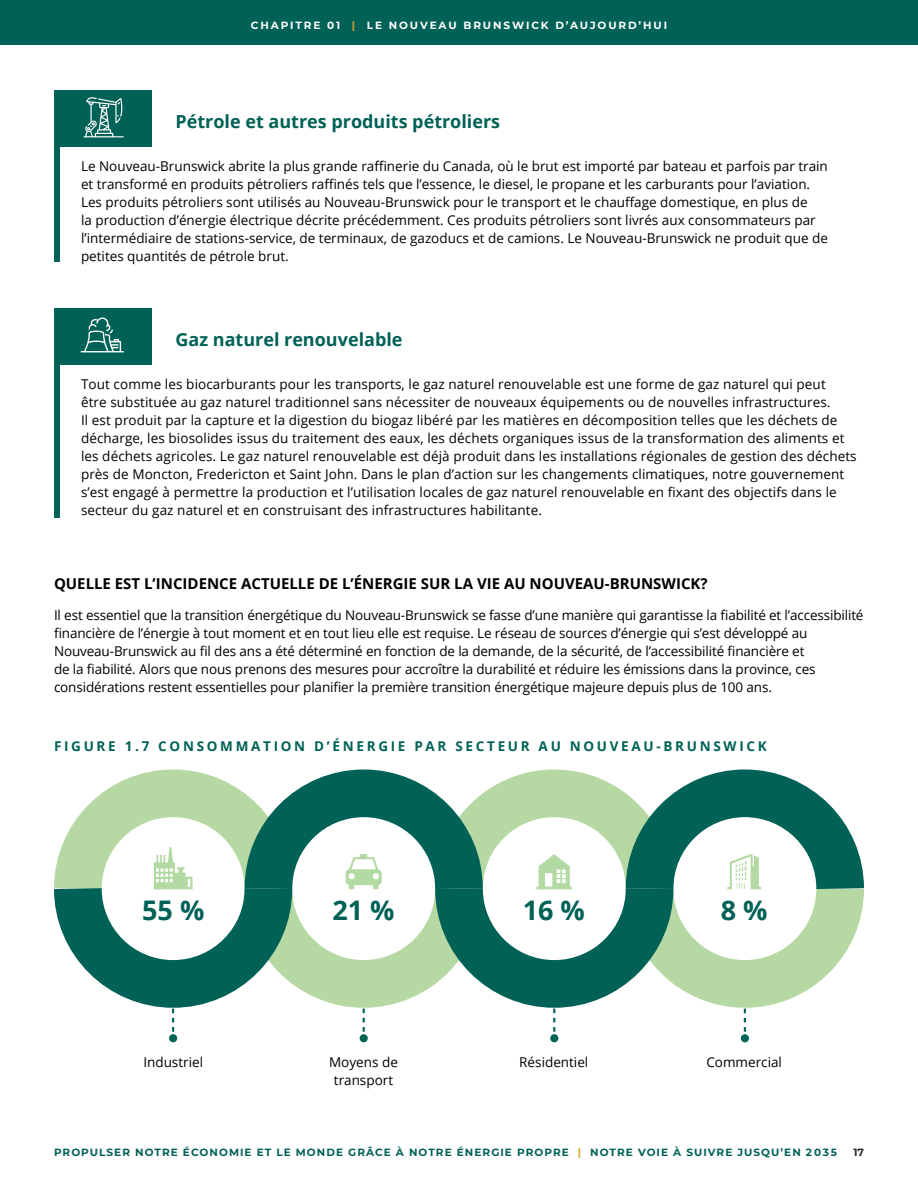
<style>
.page{position:relative;width:918px;height:1188px;background:#fff}
.page>*{position:absolute;margin:0;border:0;box-sizing:border-box;transform-origin:0 0}
.t1{font:700 27px "Open Sans";color:#006156}
.t2{font:700 18px "Open Sans";color:#006156}
.t3{font:700 15px "Open Sans";color:#000}
.t4{font:13.5px/18px "Open Sans";color:#000}
.t5{font:700 13.5px "Open Sans";letter-spacing:.2em;color:#006156}
.t6{font:700 10.5px "Montserrat";letter-spacing:.1em;color:#006156}
.t7{font:700 10.5px "Montserrat";letter-spacing:.18em;color:#fff}
.t8{font:700 10.5px "Montserrat";color:#292829}
.s1{color:#d7a52a}
</style>
<div class="page">
<div style="left:54px;top:90px;width:97px;height:56px;background:#006156"></div>
<div style="left:54px;top:308px;width:97px;height:56px;background:#006156"></div>
<div style="left:54px;top:111px;width:6px;height:150px;background:#006156"></div>
<div style="left:54px;top:343px;width:6px;height:174px;background:#006156"></div>
<div style="left:169px;top:1034px;width:8px;height:8px;background:#006456;border-radius:50%"></div>
<div style="left:360px;top:1034px;width:8px;height:8px;background:#006456;border-radius:50%"></div>
<div style="left:550px;top:1034px;width:8px;height:8px;background:#006456;border-radius:50%"></div>
<div style="left:741px;top:1034px;width:8px;height:8px;background:#006456;border-radius:50%"></div>
<svg style="left:316px;top:942px;width:95px;height:90px"></svg>
<svg style="left:507px;top:770px;width:95px;height:66px"></svg>
<svg style="left:697px;top:936px;width:157px;height:96px"></svg>
<svg style="left:64px;top:936px;width:252px;height:96px"></svg>
<svg style="left:316px;top:770px;width:191px;height:120px"></svg>
<svg style="left:411px;top:841px;width:286px;height:191px"></svg>
<svg style="left:81px;top:318px;width:43px;height:34px"></svg>
<svg style="left:84px;top:97px;width:40px;height:40px"></svg>
<svg style="left:54px;top:770px;width:262px;height:166px"></svg>
<svg style="left:346px;top:854px;width:36px;height:35px"></svg>
<svg style="left:537px;top:854px;width:35px;height:35px"></svg>
<svg style="left:602px;top:770px;width:262px;height:166px"></svg>
<div style="left:0;top:0;width:918px;height:45px;background:#006156"></div>
<p class="t7" style="left:251px;top:18px;width:418px">CHAPITRE 01 <span class="s1">|</span> LE NOUVEAU BRUNSWICK D’AUJOURD’HUI</p>
<h2 class="t2" style="left:176px;top:109px;width:326px">Pétrole et autres produits pétroliers</h2>
<p class="t4" style="left:81px;top:157px;width:748px">Le Nouveau-Brunswick abrite la plus grande raffinerie du Canada, où le brut est importé par bateau et parfois par train et transformé en produits pétroliers raffinés tels que l’essence, le diesel, le propane et les carburants pour l’aviation.<br>Les produits pétroliers sont utilisés au Nouveau-Brunswick pour le transport et le chauffage domestique, en plus de<br>la production d’énergie électrique décrite précédemment. Ces produits pétroliers sont livrés aux consommateurs par l’intermédiaire de stations-service, de terminaux, de gazoducs et de camions. Le Nouveau-Brunswick ne produit que de petites quantités de pétrole brut.</p>
<h2 class="t2" style="left:176px;top:327px;width:229px">Gaz naturel renouvelable</h2>
<p class="t4" style="left:81px;top:375px;width:777px">Tout comme les biocarburants pour les transports, le gaz naturel renouvelable est une forme de gaz naturel qui peut<br>être substituée au gaz naturel traditionnel sans nécessiter de nouveaux équipements ou de nouvelles infrastructures.<br>Il est produit par la capture et la digestion du biogaz libéré par les matières en décomposition telles que les déchets de décharge, les biosolides issus du traitement des eaux, les déchets organiques issus de la transformation des aliments et les déchets agricoles. Le gaz naturel renouvelable est déjà produit dans les installations régionales de gestion des déchets près de Moncton, Fredericton et Saint John. Dans le plan d’action sur les changements climatiques, notre gouvernement s’est engagé à permettre la production et l’utilisation locales de gaz naturel renouvelable en fixant des objectifs dans le secteur du gaz naturel et en construisant des infrastructures habilitante.</p>
<p class="t3" style="left:54px;top:573px;width:655px">QUELLE EST L’INCIDENCE ACTUELLE DE L’ÉNERGIE SUR LA VIE AU NOUVEAU-BRUNSWICK?</p>
<p class="t4" style="left:54px;top:606px;width:811px">Il est essentiel que la transition énergétique du Nouveau-Brunswick se fasse d’une manière qui garantisse la fiabilité et l’accessibilité financière de l’énergie à tout moment et en tout lieu elle est requise. Le réseau de sources d’énergie qui s’est développé au Nouveau-Brunswick au fil des ans a été déterminé en fonction de la demande, de la sécurité, de l’accessibilité financière et<br>de la fiabilité. Alors que nous prenons des mesures pour accroître la durabilité et réduire les émissions dans la province, ces considérations restent essentielles pour planifier la première transition énergétique majeure depuis plus de 100 ans.</p>
<p class="t5" style="left:54px;top:736px;width:714px">FIGURE 1.7 CONSOMMATION D’ÉNERGIE PAR SECTEUR AU NOUVEAU-BRUNSWICK</p>
<h1 class="t1" style="left:142px;top:891px;width:64px">55 %</h1>
<h1 class="t1" style="left:332px;top:891px;width:64px">21 %</h1>
<h1 class="t1" style="left:523px;top:891px;width:64px">16 %</h1>
<h1 class="t1" style="left:721px;top:891px;width:48px">8 %</h1>
<p class="t4" style="left:143px;top:1052px;width:61px">Industriel</p>
<p class="t4" style="left:329px;top:1052px;width:70px;text-align:center">Moyens de transport</p>
<p class="t4" style="left:519px;top:1052px;width:71px">Résidentiel</p>
<p class="t4" style="left:706px;top:1052px;width:77px">Commercial</p>
<p class="t6" style="left:54px;top:1145px;width:785px">PROPULSER NOTRE ÉCONOMIE ET LE MONDE GRÂCE À NOTRE ÉNERGIE PROPRE <span class="s1">|</span> NOTRE VOIE À SUIVRE JUSQU’EN 2035</p>
<p class="t8" style="left:853px;top:1145px;width:12px">17</p>
</div>
